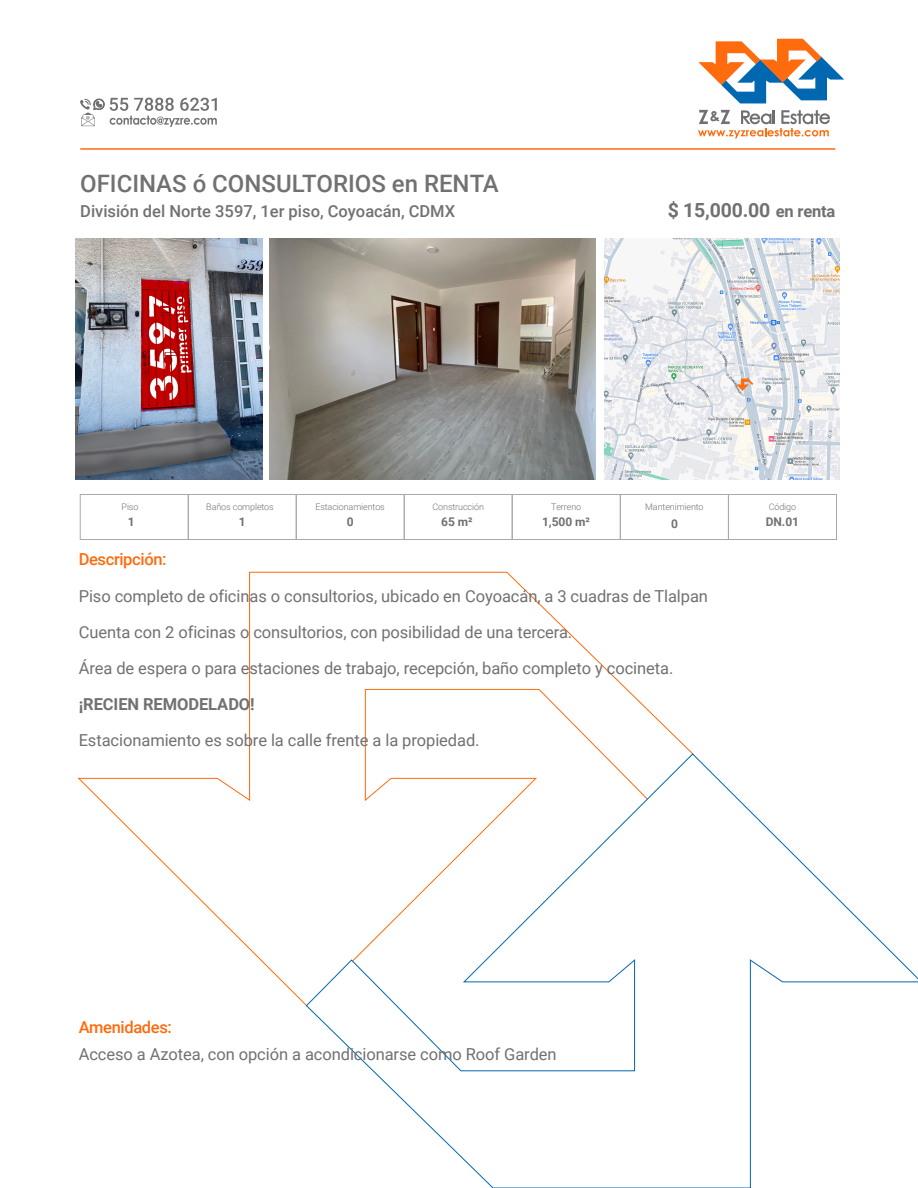
<style>
.page{position:relative;width:918px;height:1188px;background:#fff}
.page>*{position:absolute;margin:0;border:0;box-sizing:border-box;transform-origin:0 0}
.t1{font:500 24px "Roboto";color:#717073}
.t2{font:700 19.5px "Roboto";letter-spacing:-.01em;color:#717073}
.t3{font:16.5px/36px "Roboto";letter-spacing:-.005em;color:#717073}
.t4{font:500 16.5px "Roboto";color:#717073}
.t5{font:500 16.5px "Roboto";letter-spacing:-.02em;color:#ff6b0d}
.t6{font:700 16.5px "Roboto";letter-spacing:-.005em;color:#717073}
.t7{font:700 12px "Roboto";letter-spacing:-.005em;color:#717073}
.t8{font:300 9px "Roboto";letter-spacing:-.01em;color:#717073}
.s1{font-size:16.5px}
</style>
<div class="page">
<img style="left:75px;top:239px;width:187px;height:240px">
<img style="left:604px;top:238px;width:236px;height:241px">
<svg style="left:78px;top:572px;width:615px;height:434px"></svg>
<svg style="left:306px;top:753px;width:612px;height:435px"></svg>
<svg style="left:698px;top:39px;width:146px;height:64px"></svg>
<hr style="left:80px;top:148px;width:755px;height:2px;background:#ff6b0d">
<div style="left:80px;top:494px;width:109px;height:46px;border:1px solid #a7a9ac"></div>
<div style="left:188px;top:494px;width:109px;height:46px;border:1px solid #a7a9ac"></div>
<div style="left:296px;top:494px;width:108px;height:46px;border:1px solid #a7a9ac"></div>
<div style="left:404px;top:494px;width:108px;height:46px;border:1px solid #a7a9ac"></div>
<div style="left:512px;top:494px;width:108px;height:46px;border:1px solid #a7a9ac"></div>
<div style="left:620px;top:494px;width:109px;height:46px;border:1px solid #a7a9ac"></div>
<div style="left:728px;top:494px;width:109px;height:46px;border:1px solid #a7a9ac"></div>
<svg style="left:736px;top:379px;width:17px;height:12px"></svg>
<svg style="left:698px;top:110px;width:132px;height:29px"></svg>
<img style="left:270px;top:239px;width:326px;height:240px">
<svg style="left:80px;top:98px;width:137px;height:29px"></svg>
<h1 class="t1" style="left:80px;top:166px;width:420px">OFICINAS ó CONSULTORIOS en RENTA</h1>
<p class="t4" style="left:80px;top:199px;width:376px">División del Norte 3597, 1er piso, Coyoacán, CDMX</p>
<p class="t2" style="left:668px;top:196px;width:169px">$ 15,000.00 <span class="s1">en renta</span></p>
<p class="t8" style="left:122px;top:501px;width:18px">Piso</p>
<p class="t8" style="left:206px;top:501px;width:69px">Baños completos</p>
<p class="t8" style="left:315px;top:501px;width:71px">Estacionamientos</p>
<p class="t8" style="left:432px;top:501px;width:53px">Construcción</p>
<p class="t8" style="left:551px;top:501px;width:32px">Terreno</p>
<p class="t8" style="left:645px;top:501px;width:60px">Mantenimiento</p>
<p class="t8" style="left:769px;top:501px;width:29px">Código</p>
<p class="t7" style="left:128px;top:513px;width:8px">1</p>
<p class="t7" style="left:239px;top:513px;width:8px">1</p>
<p class="t7" style="left:347px;top:513px;width:8px">0</p>
<p class="t7" style="left:441px;top:513px;width:33px">65 m²</p>
<p class="t7" style="left:542px;top:513px;width:49px">1,500 m²</p>
<p class="t7" style="left:671px;top:515px;width:8px">0</p>
<p class="t7" style="left:766px;top:513px;width:35px">DN.01</p>
<p class="t5" style="left:79px;top:548px;width:89px">Descripción:</p>
<p class="t3" style="left:79px;top:578px;width:631px">Piso completo de oficinas o consultorios, ubicado en Coyoacán, a 3 cuadras de Tlalpan<br>Cuenta con 2 oficinas o consultorios, con posibilidad de una tercera.<br>Área de espera o para estaciones de trabajo, recepción, baño completo y cocineta.</p>
<p class="t6" style="left:79px;top:693px;width:178px">¡RECIEN REMODELADO!</p>
<p class="t3" style="left:79px;top:722px;width:402px">Estacionamiento es sobre la calle frente a la propiedad.</p>
<p class="t5" style="left:79px;top:1015px;width:95px">Amenidades:</p>
<p class="t3" style="left:79px;top:1036px;width:480px">Acceso a Azotea, con opción a acondicionarse como Roof Garden</p>
</div>
